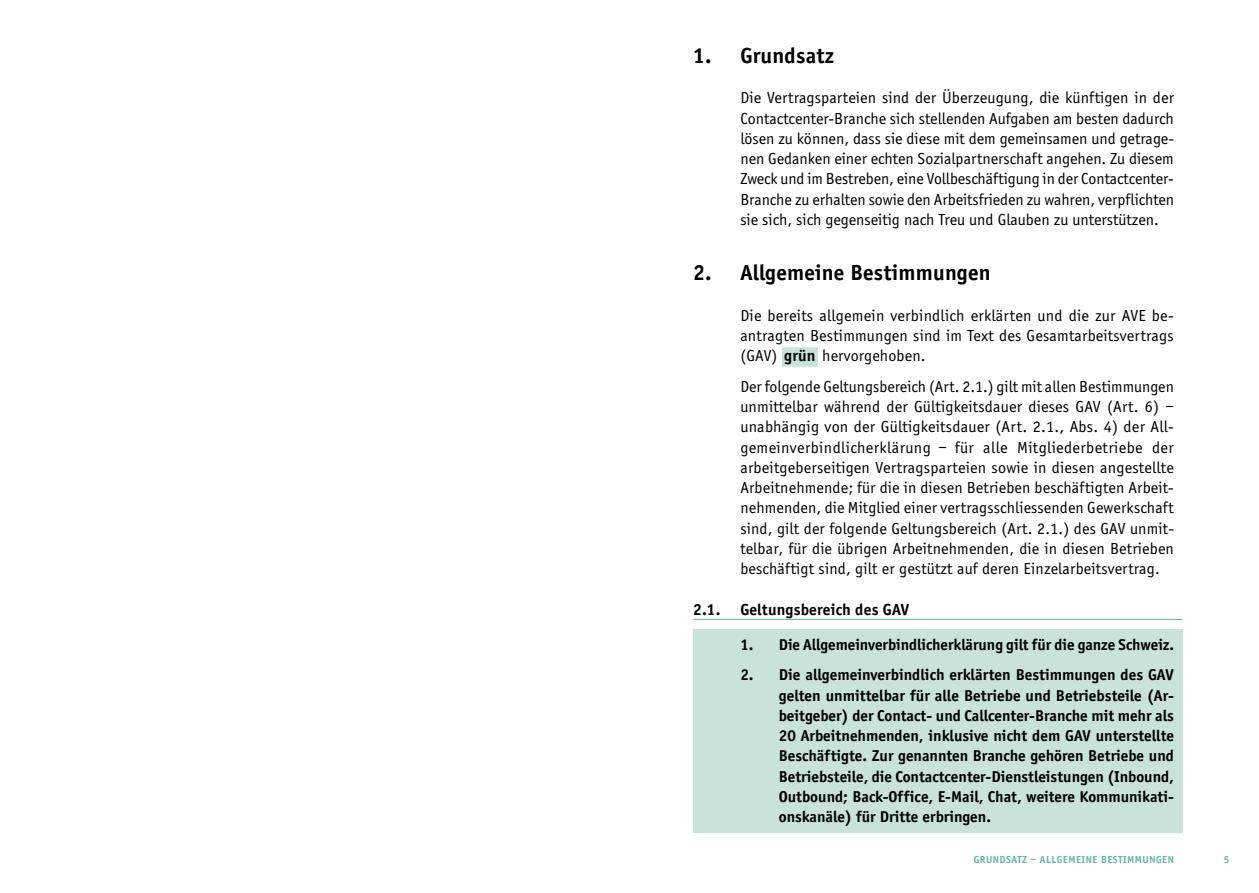
<style>
.page{position:relative;width:1259px;height:893px;background:#fff}
.page>*{position:absolute;margin:0;border:0;box-sizing:border-box;transform-origin:0 0}
.t1{font:700 22.5px "Officina Sans";letter-spacing:.01em;color:#000}
.t2{font:16.5px/20.2px "Officina Sans";letter-spacing:.01em;color:#000;text-align:justify}
.t3{font:700 16.5px "Officina Sans";letter-spacing:.01em;color:#000}
.t4{font:700 16.2px/20.2px "Officina Sans";color:#000;text-align:justify}
.t5{font:700 10.5px "Officina Sans";letter-spacing:.05em;color:#65b6a2}
.s1{font-weight:700}
</style>
<div class="page">
<div style="left:782px;top:347px;width:36px;height:20px;background:#c9e2da"></div>
<hr style="left:693px;top:619px;width:489px;height:1px;background:#65b6a2">
<div style="left:693px;top:630px;width:489px;height:30px;background:#c9e2da"></div>
<div style="left:693px;top:660px;width:489px;height:172px;background:#c9e2da"></div>
<h1 class="t1" style="left:693px;top:42px;width:142px">1. Grundsatz</h1>
<p class="t2" style="left:740px;top:88px;width:435px">Die Vertragsparteien sind der Überzeugung, die künftigen in der Contactcenter-Branche sich stellenden Aufgaben am besten dadurch lösen zu können, dass sie diese mit dem gemeinsamen und getrage&shy;nen Gedanken einer echten Sozialpartnerschaft angehen. Zu diesem Zweck und im Bestreben, eine Vollbeschäftigung in der Contactcenter-Branche zu erhalten sowie den Arbeitsfrieden zu wahren, verpflichten sie sich, sich gegenseitig nach Treu und Glauben zu unterstützen.</p>
<h1 class="t1" style="left:693px;top:259px;width:299px">2. Allgemeine Bestimmungen</h1>
<p class="t2" style="left:740px;top:306px;width:435px">Die bereits allgemein verbindlich erklärten und die zur AVE be&shy;antragten Bestimmungen sind im Text des Gesamtarbeitsvertrags (GAV) <span class="s1">grün</span> hervorgehoben.</p>
<p class="t2" style="left:740px;top:376px;width:435px">Der folgende Geltungsbereich (Art. 2.1.) gilt mit allen Bestimmungen unmittelbar während der Gültigkeitsdauer dieses GAV (Art. 6) – unabhängig von der Gültigkeitsdauer (Art. 2.1., Abs. 4) der All&shy;gemeinverbindlicherklärung – für alle Mitgliederbetriebe der arbeitgeberseitigen Vertragsparteien sowie in diesen angestellte Arbeitnehmende; für die in diesen Betrieben beschäftigten Arbeit&shy;nehmenden, die Mitglied einer vertragsschliessenden Gewerkschaft sind, gilt der folgende Geltungsbereich (Art. 2.1.) des GAV unmit&shy;telbar, für die übrigen Arbeitnehmenden, die in diesen Betrieben beschäftigt sind, gilt er gestützt auf deren Einzelarbeitsvertrag.</p>
<p class="t3" style="left:693px;top:599px;width:217px">2.1. Geltungsbereich des GAV</p>
<p class="t4" style="left:740px;top:634px;width:435px">1. Die Allgemeinverbindlicherklärung gilt für die ganze Schweiz.</p>
<p class="t4" style="left:779px;top:665px;width:397px;text-indent:-38px">2. Die allgemeinverbindlich erklärten Bestimmungen des GAV gelten unmittelbar für alle Betriebe und Betriebsteile (Ar&shy;beitgeber) der Contact- und Callcenter-Branche mit mehr als 20 Arbeitnehmenden, inklusive nicht dem GAV unterstellte Beschäftigte. Zur genannten Branche gehören Betriebe und Betriebsteile, die Contactcenter-Dienstleistungen (Inbound, Outbound; Back-Office, E-Mail, Chat, weitere Kommunikati&shy;onskanäle) für Dritte erbringen.</p>
<p class="t5" style="left:973px;top:853px;width:202px">GRUNDSATZ – ALLGEMEINE BESTIMMUNGEN</p>
<p class="t5" style="left:1223px;top:853px;width:7px">5</p>
</div>
